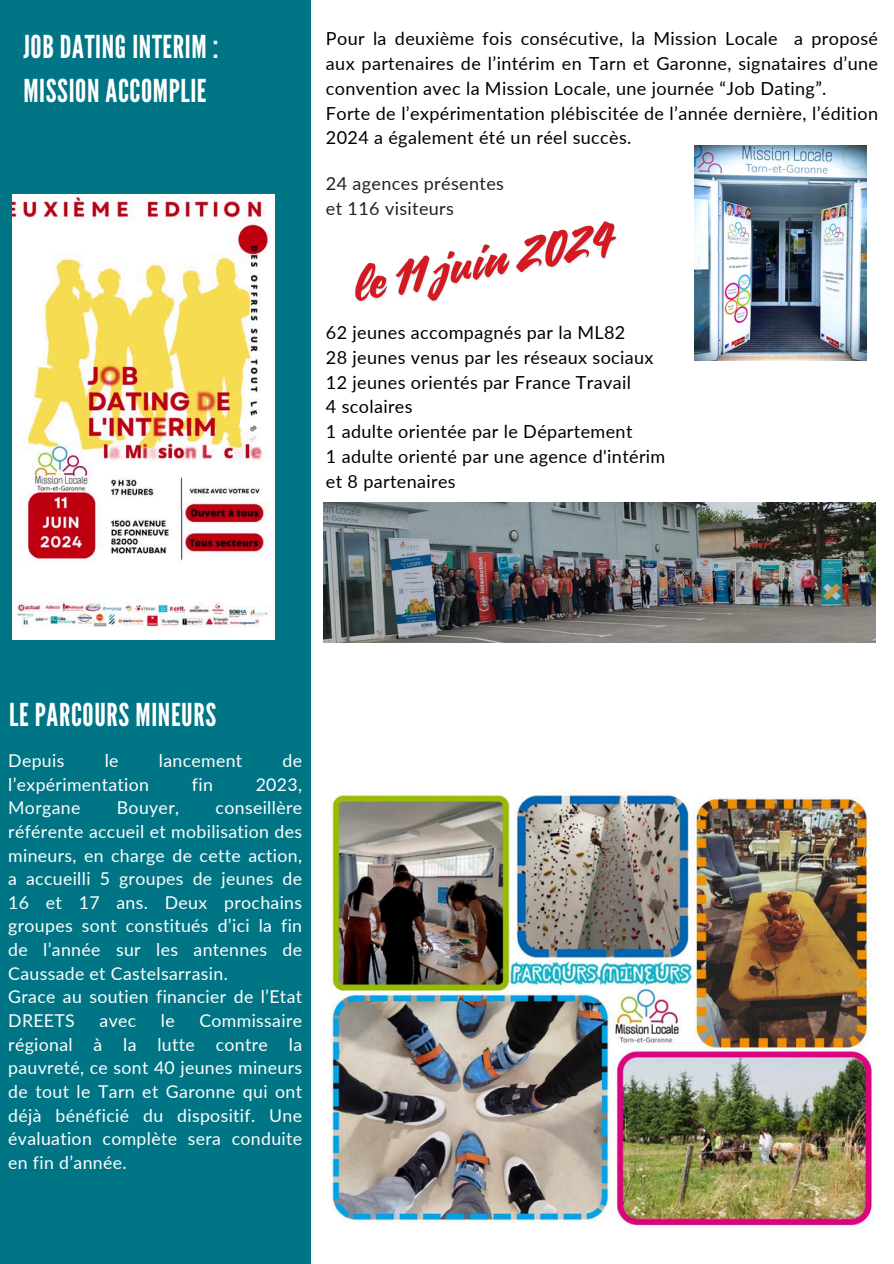
<style>
.page{position:relative;width:894px;height:1264px;background:#fff}
.page>*{position:absolute;margin:0;border:0;box-sizing:border-box;transform-origin:0 0}
.t1{font:31.5px/43.8px "League Gothic";letter-spacing:.02em;color:#fff}
.t2{font:18px/24.8px "Lato";letter-spacing:.02em;color:#000;text-align:justify}
.t3{font:18px "Lato";letter-spacing:.02em;color:#222}
.t4{font:17.7px/23.7px "Lato";letter-spacing:.02em;color:#fff;text-align:justify}
</style>
<div class="page">
<div style="left:0;top:0;width:310px;height:1263px;background:#007586"></div>
<img style="left:13px;top:195px;width:262px;height:444px">
<img style="left:323px;top:502px;width:551px;height:141px">
<img style="left:694px;top:145px;width:172px;height:215px">
<img style="left:331px;top:794px;width:541px;height:432px">
<img style="left:355px;top:221px;width:262px;height:82px">
<p class="t1" style="left:23px;top:26px;width:196px">JOB DATING INTERIM :<br>MISSION ACCOMPLIE</p>
<p class="t2" style="left:326px;top:26px;width:553px">Pour la deuxième fois consécutive, la Mission Locale a proposé aux partenaires de l’intérim en Tarn et Garonne, signataires d’une convention avec la Mission Locale, une journée “Job Dating”.</p>
<h2 class="t2" style="left:326px;top:100px;width:553px">Forte de l’expérimentation plébiscitée de l’année dernière, l’édition<br>2024 a également été un réel succès.</h2>
<p class="t3" style="left:326px;top:173px;width:179px">24 agences présentes</p>
<p class="t3" style="left:326px;top:197px;width:129px">et 116 visiteurs</p>
<p class="t2" style="left:326px;top:319px;width:301px">62 jeunes accompagnés par la ML82</p>
<p class="t2" style="left:326px;top:344px;width:329px">28 jeunes venus par les réseaux sociaux</p>
<p class="t2" style="left:326px;top:369px;width:306px">12 jeunes orientés par France Travail</p>
<p class="t2" style="left:326px;top:394px;width:88px">4 scolaires</p>
<p class="t2" style="left:326px;top:418px;width:308px">1 adulte orientée par le Département</p>
<p class="t2" style="left:326px;top:443px;width:341px">1 adulte orienté par une agence d'intérim</p>
<p class="t2" style="left:326px;top:468px;width:131px">et 8 partenaires</p>
<p class="t1" style="left:9px;top:694px;width:208px">LE PARCOURS MINEURS</p>
<p class="t4" style="left:8px;top:748px;width:58px">Depuis</p>
<p class="t4" style="left:105px;top:748px;width:15px">le</p>
<p class="t4" style="left:159px;top:748px;width:85px">lancement</p>
<p class="t4" style="left:282px;top:748px;width:21px">de</p>
<p class="t4" style="left:8px;top:772px;width:142px">l’expérimentation</p>
<p class="t4" style="left:192px;top:772px;width:22px">fin</p>
<p class="t4" style="left:256px;top:772px;width:48px">2023,</p>
<p class="t4" style="left:8px;top:795px;width:74px">Morgane</p>
<p class="t4" style="left:117px;top:795px;width:64px">Bouyer,</p>
<p class="t4" style="left:8px;top:795px;width:295px;text-indent:207px">conseillère référente accueil et mobilisation des mineurs, en charge de cette action, a accueilli 5 groupes de jeunes de 16 et 17 ans. Deux prochains groupes sont constitués d’ici la fin de l’année sur les antennes de Caussade et Castelsarrasin.</p>
<p class="t4" style="left:8px;top:984px;width:295px">Grace au soutien financier de l’Etat<br>DREETS</p>
<p class="t4" style="left:99px;top:1008px;width:38px">avec</p>
<p class="t4" style="left:161px;top:1008px;width:15px">le</p>
<p class="t4" style="left:8px;top:1008px;width:295px;text-indent:191px">Commissaire régional à la lutte contre la pauvreté, ce sont 40 jeunes mineurs de tout le Tarn et Garonne qui ont déjà bénéficié du dispositif. Une évaluation complète sera conduite en fin d’année.</p>
</div>
